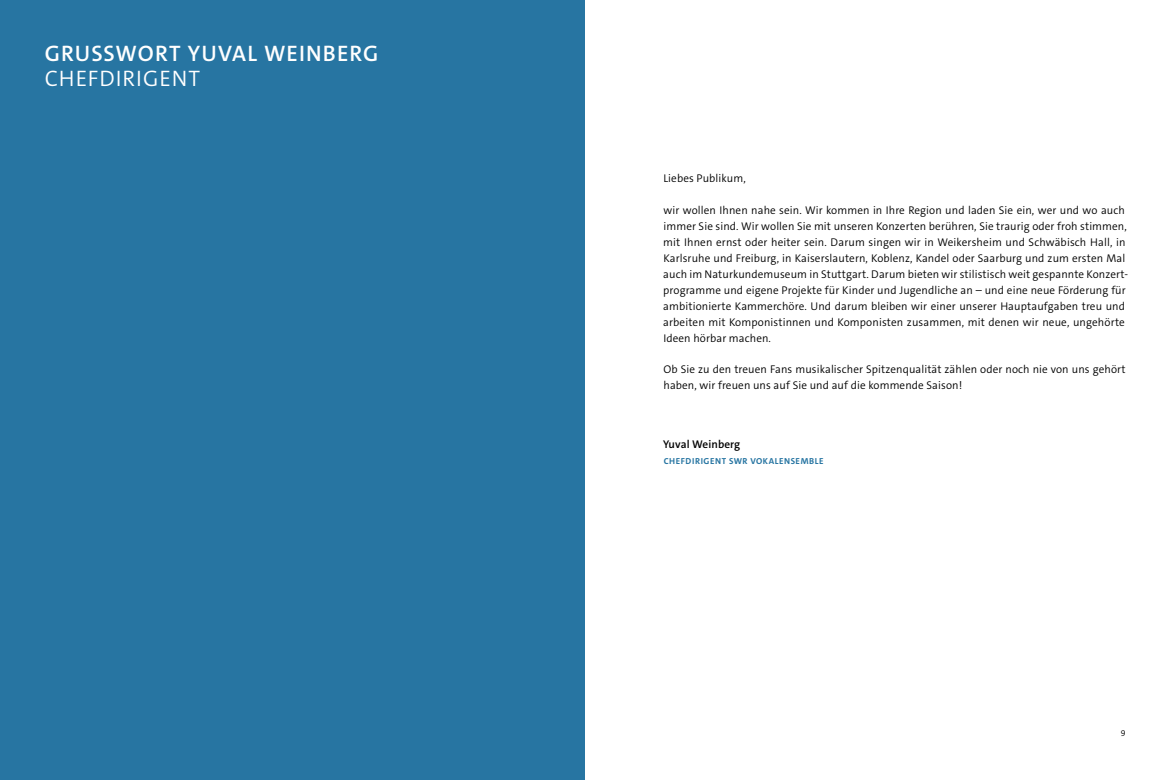
<style>
.page{position:relative;width:1170px;height:780px;background:#fff}
.page>*{position:absolute;margin:0;border:0;box-sizing:border-box;transform-origin:0 0}
.t1{font:600 22.5px "The Sans C5";letter-spacing:.045em;color:#fff}
.t2{font:300 22.5px "The Sans C5";letter-spacing:.04em;color:#fff}
.t3{font:300 11.25px/16px "The Sans C5";letter-spacing:.01em;color:#000}
.t4{font:600 11.25px "The Sans C5";letter-spacing:.01em;color:#000}
.t5{font:700 8.75px "The Sans C5";letter-spacing:.065em;color:#2775a2}
.t6{font:300 8.75px "The Sans C5";color:#000}
</style>
<div class="page">
<div style="left:0;top:0;width:585px;height:780px;background:#2775a2"></div>
<h1 class="t1" style="left:45px;top:39px;width:335px">GRUSSWORT YUVAL WEINBERG</h1>
<h1 class="t2" style="left:45px;top:64px;width:157px">CHEFDIRIGENT</h1>
<p class="t3" style="left:663px;top:170px;width:84px">Liebes Publikum,</p>
<p class="t3" style="left:663px;top:202px;width:466px">wir wollen Ihnen nahe sein. Wir kommen in Ihre Region und laden Sie ein, wer und wo auch immer Sie sind. Wir wollen Sie mit unseren Konzerten berühren, Sie traurig oder froh stimmen, mit Ihnen ernst oder heiter sein. Darum singen wir in Weikersheim und Schwäbisch Hall, in Karlsruhe und Freiburg, in Kaiserslautern, Koblenz, Kandel oder Saarburg und zum ersten Mal auch im Naturkundemuseum in Stuttgart. Darum bieten wir stilistisch weit gespannte Konzert&shy;programme und eigene Projekte für Kinder und Jugendliche an – und eine neue Förderung für ambitionierte Kammerchöre. Und darum bleiben wir einer unserer Hauptaufgaben treu und arbeiten mit Komponistinnen und Komponisten zusammen, mit denen wir neue, ungehörte Ideen hörbar machen.</p>
<p class="t3" style="left:663px;top:361px;width:463px">Ob Sie zu den treuen Fans musikalischer Spitzenqualität zählen oder noch nie von uns gehört haben, wir freuen uns auf Sie und auf die kommende Saison!</p>
<p class="t4" style="left:663px;top:437px;width:79px">Yuval Weinberg</p>
<p class="t5" style="left:663px;top:455px;width:161px">CHEFDIRIGENT SWR VOKALENSEMBLE</p>
<p class="t6" style="left:1120px;top:727px;width:6px">9</p>
</div>
